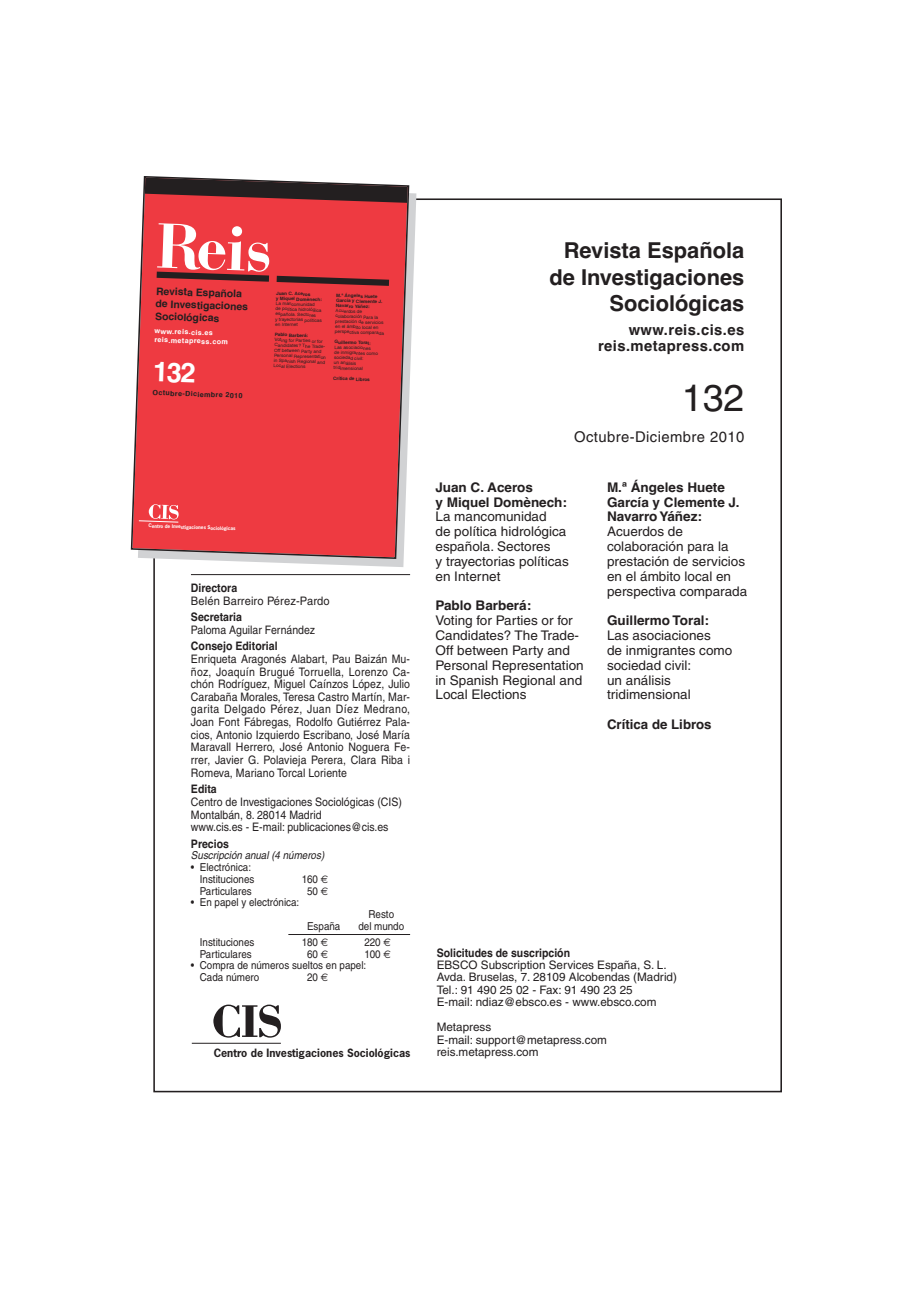
<style>
.page{position:relative;width:907px;height:1305px;background:#fff}
.page>*{position:absolute;margin:0;border:0;box-sizing:border-box;transform-origin:0 0}
.t1{font:62.8px "Bauer Bodoni Bold+WVFWAV";color:#fff}
.t2{font:37.4px "Helvetica";color:#231f20}
.t3{font:21.8px/26.6px "Helvetica Bold+T42";color:#231f20;text-align:right}
.t4{font:14.8px/16.4px "Helvetica Bold+T42";letter-spacing:.03em;color:#231f20;text-align:right}
.t5{font:14.8px "Helvetica";letter-spacing:.03em;color:#231f20}
.t6{font:13.2px/14.8px "Helvetica";color:#231f20}
.t7{font:13.2px/14.8px "Helvetica Bold+T42";color:#231f20}
.t8{font:11.8px/12.6px "Helvetica";color:#231f20;text-align:justify;scale:.9 1}
.t9{font:11.8px/12.4px "Helvetica";color:#231f20}
.t10{font:11.8px "Helvetica Bold+T42";color:#231f20;scale:.9 1}
.t11{font:11.8px "Helvetica";color:#231f20;scale:.95 1}
.t12{font:11px/11.8px "Helvetica";color:#231f20;text-align:right;scale:.9 1}
.t13{font:italic 11px "Helvetica";color:#231f20;scale:.9 1}
.t14{font:700 10.8px "News Gothic";color:#231f20}
.t15{font:10.4px/12.6px "Helvetica Bold+T42+XJRGNT";color:#231f20}
.t16{font:7.2px/8.8px "Helvetica Bold+T42+XJRGNT";color:#fff}
.t17{font:7.2px "Helvetica Bold+T42+XJRGNT";color:#231f20}
.t18{font:4.8px "News Gothic Bold+BMYQCL";color:#fff}
.t19{font:4.6px/5.2px "Helvetica+T42+QHVUOW";color:#231f20}
.t20{font:4.6px/5.2px "Helvetica Bold+T42+XJRGNT";color:#231f20}
.s1{font-family:"Euro Sans"}
</style>
<div class="page">
<svg style="left:153px;top:193px;width:263px;height:374px"></svg>
<hr style="left:191px;top:574px;width:219px;height:1px;background:#231f20">
<svg style="left:213px;top:1005px;width:68px;height:33px"></svg>
<hr style="left:192px;top:1043px;width:89px;height:1px;background:#231f20">
<hr style="left:288px;top:934px;width:122px;height:1px;background:#231f20">
<svg style="left:130px;top:176px;width:280px;height:384px"></svg>
<svg style="left:132px;top:178px;width:277px;height:379px;background:#df4248"></svg>
<h1 class="t1" style="left:157px;top:208px;width:118px;rotate:2deg">Reis</h1>
<p class="t15" style="left:156px;top:286px;width:94px;rotate:2deg">Revista Española de Investigaciones<br>Sociológicas</p>
<p class="t16" style="left:155px;top:327px;width:75px;rotate:2deg">www.reis.cis.es reis.metapress.com</p>
<p class="t17" style="left:153px;top:390px;width:91px;rotate:2deg">Octubre-Diciembre 2010</p>
<p class="t20" style="left:276px;top:291px;width:48px;rotate:2deg">Juan C. Aceros<br>y Miquel Domènech:</p>
<p class="t19" style="left:276px;top:301px;width:48px;rotate:2deg">La mancomunidad<br>de política hidrológica española. Sectores<br>y trayectorias políticas en Internet</p>
<p class="t20" style="left:275px;top:332px;width:35px;rotate:2deg">Pablo Barberá:</p>
<p class="t19" style="left:275px;top:338px;width:53px;rotate:2deg">Voting for Parties or for<br>Candidates? The Trade-<br>Off between Party and<br>Personal Representation in Spanish Regional and<br>Local Elections</p>
<p class="t20" style="left:336px;top:293px;width:48px;rotate:2deg">M.ª Ángeles Huete<br>García y Clemente J.<br>Navarro Yáñez:</p>
<p class="t19" style="left:336px;top:309px;width:51px;rotate:2deg">Acuerdos de colaboración para la prestación de servicios en el ámbito local en perspectiva comparada</p>
<p class="t20" style="left:335px;top:340px;width:38px;rotate:2deg">Guillermo Toral:</p>
<p class="t19" style="left:334px;top:345px;width:45px;rotate:2deg">Las asociaciones<br>de inmigrantes como sociedad civil:<br>un análisis tridimensional</p>
<p class="t20" style="left:333px;top:376px;width:38px;rotate:2deg">Crítica de Libros</p>
<p class="t18" style="left:148px;top:523px;width:89px;rotate:2deg">Centro de Investigaciones Sociológicas</p>
<p class="t10" style="left:191px;top:583px;width:53px">Directora</p>
<p class="t11" style="left:191px;top:596px;width:147px">Belén Barreiro Pérez-Pardo</p>
<p class="t10" style="left:191px;top:613px;width:58px">Secretaria</p>
<p class="t8" style="left:191px;top:624px;width:140px">Paloma Aguilar Fernández</p>
<p class="t10" style="left:191px;top:642px;width:98px">Consejo Editorial</p>
<p class="t8" style="left:191px;top:654px;width:245px">Enriqueta Aragonés Alabart, Pau Baizán Mu&shy;ñoz, Joaquín Brugué Torruella, Lorenzo Ca&shy;chón Rodríguez, Miguel Caínzos López, Julio Carabaña Morales, Teresa Castro Martín, Mar&shy;garita Delgado Pérez, Juan Díez Medrano, Joan Font Fábregas, Rodolfo Gutiérrez Pala&shy;cios, Antonio Izquierdo Escribano, José María Maravall Herrero, José Antonio Noguera Fe&shy;rrer, Javier G. Polavieja Perera, Clara Riba i Romeva, Mariano Torcal Loriente</p>
<p class="t10" style="left:191px;top:785px;width:30px">Edita</p>
<p class="t8" style="left:191px;top:797px;width:236px;text-align:left">Centro de Investigaciones Sociológicas (CIS)<br>Montalbán, 8. 28014 Madrid<br>www.cis.es - E-mail: publicaciones@cis.es</p>
<p class="t10" style="left:191px;top:839px;width:44px">Precios</p>
<p class="t13" style="left:191px;top:851px;width:152px">Suscripción anual (4 números)</p>
<p class="t12" style="left:191px;top:862px;width:72px">• Electrónica:<br>Instituciones</p>
<p class="t12" style="left:302px;top:874px;width:31px">160 <span class="s1">€</span></p>
<p class="t12" style="left:200px;top:886px;width:59px">Particulares</p>
<p class="t12" style="left:307px;top:886px;width:25px">50 <span class="s1">€</span></p>
<p class="t12" style="left:191px;top:897px;width:122px">• En papel y electrónica:</p>
<p class="t12" style="left:368px;top:909px;width:30px">Resto</p>
<p class="t12" style="left:307px;top:921px;width:39px">España</p>
<p class="t12" style="left:358px;top:921px;width:52px">del mundo</p>
<p class="t12" style="left:200px;top:937px;width:62px">Instituciones</p>
<p class="t12" style="left:302px;top:937px;width:31px">180 <span class="s1">€</span></p>
<p class="t12" style="left:364px;top:937px;width:31px">220 <span class="s1">€</span></p>
<p class="t12" style="left:200px;top:949px;width:59px">Particulares</p>
<p class="t12" style="left:307px;top:949px;width:25px">60 <span class="s1">€</span></p>
<p class="t12" style="left:364px;top:949px;width:31px">100 <span class="s1">€</span></p>
<p class="t12" style="left:200px;top:960px;width:186px;text-align:left;text-indent:-9px">• Compra de números sueltos en papel:<br>Cada número</p>
<p class="t12" style="left:307px;top:972px;width:25px">20 <span class="s1">€</span></p>
<p class="t14" style="left:214px;top:1049px;width:198px">Centro de Investigaciones Sociológicas</p>
<h3 class="t3" style="left:549px;top:240px;width:196px">Revista Española de Investigaciones<br>Sociológicas</h3>
<p class="t4" style="left:598px;top:323px;width:148px">www.reis.cis.es reis.metapress.com</p>
<h2 class="t2" style="left:682px;top:384px;width:64px">132</h2>
<p class="t5" style="left:574px;top:431px;width:172px">Octubre-Diciembre 2010</p>
<p class="t7" style="left:435px;top:481px;width:133px">Juan C. Aceros<br>y Miquel Domènech:</p>
<p class="t6" style="left:435px;top:511px;width:135px">La mancomunidad<br>de política hidrológica española. Sectores<br>y trayectorias políticas en Internet</p>
<p class="t7" style="left:435px;top:600px;width:97px">Pablo Barberá:</p>
<p class="t6" style="left:435px;top:614px;width:150px">Voting for Parties or for<br>Candidates? The Trade-<br>Off between Party and<br>Personal Representation in Spanish Regional and<br>Local Elections</p>
<p class="t7" style="left:607px;top:481px;width:134px">M.ª Ángeles Huete<br>García y Clemente J.<br>Navarro Yáñez:</p>
<p class="t6" style="left:607px;top:525px;width:142px">Acuerdos de colaboración para la prestación de servicios en el ámbito local en perspectiva comparada</p>
<p class="t7" style="left:607px;top:614px;width:104px">Guillermo Toral:</p>
<p class="t6" style="left:607px;top:629px;width:127px">Las asociaciones<br>de inmigrantes como sociedad civil:<br>un análisis tridimensional</p>
<p class="t7" style="left:607px;top:718px;width:106px">Crítica de Libros</p>
<p class="t10" style="left:436px;top:948px;width:150px">Solicitudes de suscripción</p>
<p class="t9" style="left:436px;top:960px;width:242px">EBSCO Subscription Services España, S. L.<br>Avda. Bruselas, 7. 28109 Alcobendas (Madrid)<br>Tel.: 91 490 25 02 - Fax: 91 490 23 25<br>E-mail: ndiaz@ebsco.es - www.ebsco.com</p>
<p class="t9" style="left:436px;top:1022px;width:172px">Metapress<br>E-mail: support@metapress.com reis.metapress.com</p>
</div>
